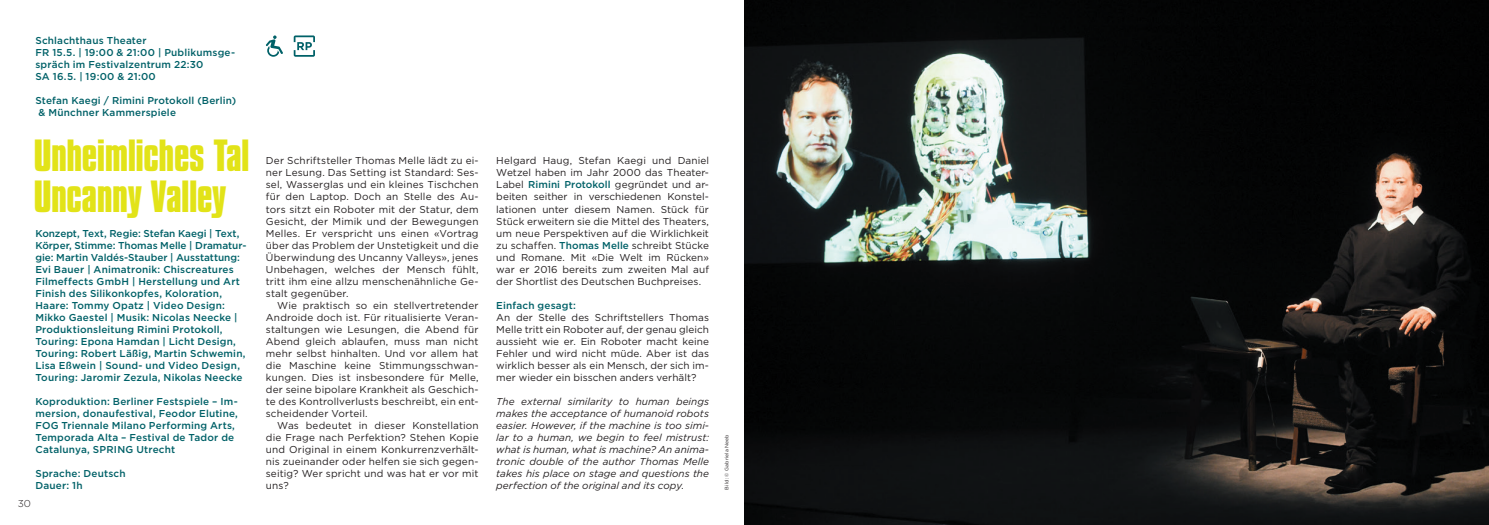
<style>
.page{position:relative;width:1489px;height:525px;background:#fff}
.page>*{position:absolute;margin:0;border:0;box-sizing:border-box;transform-origin:0 0}
.t1{font:700 38.75px/41.2px "Compacta BT";letter-spacing:-.01em;color:#e2e318}
.t2{font:10px/12px "Gotham";letter-spacing:.01em;color:#231f20;text-align:justify}
.t3{font:500 10px/12px "Gotham";letter-spacing:.015em;color:#006168}
.t4{font:italic 10px/12px "Gotham";letter-spacing:.005em;color:#231f20;text-align:justify}
.t5{font:300 10px "Gotham";color:#231f20}
.t6{font:5px "Gotham";letter-spacing:.03em;color:#231f20}
.s1{font-weight:500;color:#006168}
</style>
<div class="page">
<svg style="left:266px;top:35px;width:17px;height:22px"></svg>
<svg style="left:294px;top:35px;width:21px;height:22px"></svg>
<img style="left:744px;top:0;width:744px;height:524px">
<p class="t3" style="left:35px;top:34px;width:201px">Schlachthaus Theater<br>FR 15.5. | 19:00 &amp; 21:00 | Publikumsge&shy;spräch im Festivalzentrum 22:30<br>SA 16.5. | 19:00 &amp; 21:00</p>
<p class="t3" style="left:35px;top:94px;width:202px">Stefan Kaegi / Rimini Protokoll (Berlin) &amp; Münchner Kammerspiele</p>
<h1 class="t1" style="left:34px;top:135px;width:217px">Unheimliches Tal<br>Uncanny Valley</h1>
<p class="t3" style="left:35px;top:227px;width:212px">Konzept, Text, Regie: Stefan Kaegi | Text, Körper, Stimme: Thomas Melle | Dramatur&shy;gie: Martin Valdés-Stauber | Ausstattung:<br>Evi Bauer | Animatronik: Chiscreatures Filmeffects GmbH | Herstellung und Art Finish des Silikonkopfes, Koloration, Haare: Tommy Opatz | Video Design:<br>Mikko Gaestel | Musik: Nicolas Neecke | Produktionsleitung Rimini Protokoll, Touring: Epona Hamdan | Licht Design, Touring: Robert Läßig, Martin Schwemin, Lisa Eßwein | Sound- und Video Design, Touring: Jaromir Zezula, Nikolas Neecke</p>
<p class="t3" style="left:35px;top:395px;width:204px">Koproduktion: Berliner Festspiele – Im&shy;mersion, donaufestival, Feodor Elutine, FOG Triennale Milano Performing Arts, Temporada Alta – Festival de Tador de Catalunya, SPRING Utrecht</p>
<p class="t3" style="left:35px;top:467px;width:92px">Sprache: Deutsch<br>Dauer: 1h</p>
<p class="t5" style="left:18px;top:498px;width:15px">30</p>
<p class="t2" style="left:266px;top:155px;width:214px">Der Schriftsteller Thomas Melle lädt zu ei&shy;ner Lesung. Das Setting ist Standard: Ses&shy;sel, Wasserglas und ein kleines Tischchen für den Laptop. Doch an Stelle des Au&shy;tors sitzt ein Roboter mit der Statur, dem Gesicht, der Mimik und der Bewegungen Melles. Er verspricht uns einen «Vortrag über das Problem der Unstetigkeit und die Überwindung des Uncanny Valleys», jenes Unbehagen, welches der Mensch fühlt, tritt ihm eine allzu menschenähnliche Ge&shy;stalt gegenüber.</p>
<p class="t2" style="left:266px;top:299px;width:214px;text-indent:11px">Wie praktisch so ein stellvertretender Androide doch ist. Für ritualisierte Veran&shy;staltungen wie Lesungen, die Abend für Abend gleich ablaufen, muss man nicht mehr selbst hinhalten. Und vor allem hat die Maschine keine Stimmungsschwan&shy;kungen. Dies ist insbesondere für Melle, der seine bipolare Krankheit als Geschich&shy;te des Kontrollverlusts beschreibt, ein ent&shy;scheidender Vorteil.</p>
<p class="t2" style="left:266px;top:419px;width:214px;text-indent:11px">Was bedeutet in dieser Konstellation die Frage nach Perfektion? Stehen Kopie und Original in einem Konkurrenzverhält&shy;nis zueinander oder helfen sie sich gegen&shy;seitig? Wer spricht und was hat er vor mit uns?</p>
<p class="t2" style="left:496px;top:155px;width:214px">Helgard Haug, Stefan Kaegi und Daniel Wetzel haben im Jahr 2000 das Theater-Label <span class="s1">Rimini Protokoll</span> gegründet und ar&shy;beiten seither in verschiedenen Konstel&shy;lationen unter diesem Namen. Stück für Stück erweitern sie die Mittel des Theaters, um neue Perspektiven auf die Wirklichkeit zu schaffen. <span class="s1">Thomas Melle</span> schreibt Stücke und Romane. Mit «Die Welt im Rücken» war er 2016 bereits zum zweiten Mal auf der Shortlist des Deutschen Buchpreises.</p>
<p class="t3" style="left:496px;top:298px;width:81px">Einfach gesagt:</p>
<p class="t2" style="left:496px;top:311px;width:214px">An der Stelle des Schriftstellers Thomas Melle tritt ein Roboter auf, der genau gleich aussieht wie er. Ein Roboter macht keine Fehler und wird nicht müde. Aber ist das wirklich besser als ein Mensch, der sich im&shy;mer wieder ein bisschen anders verhält?</p>
<p class="t4" style="left:496px;top:395px;width:214px">The external similarity to human beings makes the acceptance of humanoid robots easier. However, if the machine is too simi&shy;lar to a human, we begin to feel mistrust: what is human, what is machine? An anima&shy;tronic double of the author Thomas Melle takes his place on stage and questions the perfection of the original and its copy.</p>
<p class="t6" style="left:724px;top:489px;width:57px;rotate:-90deg">Bild: © Gabriela Neeb</p>
</div>
